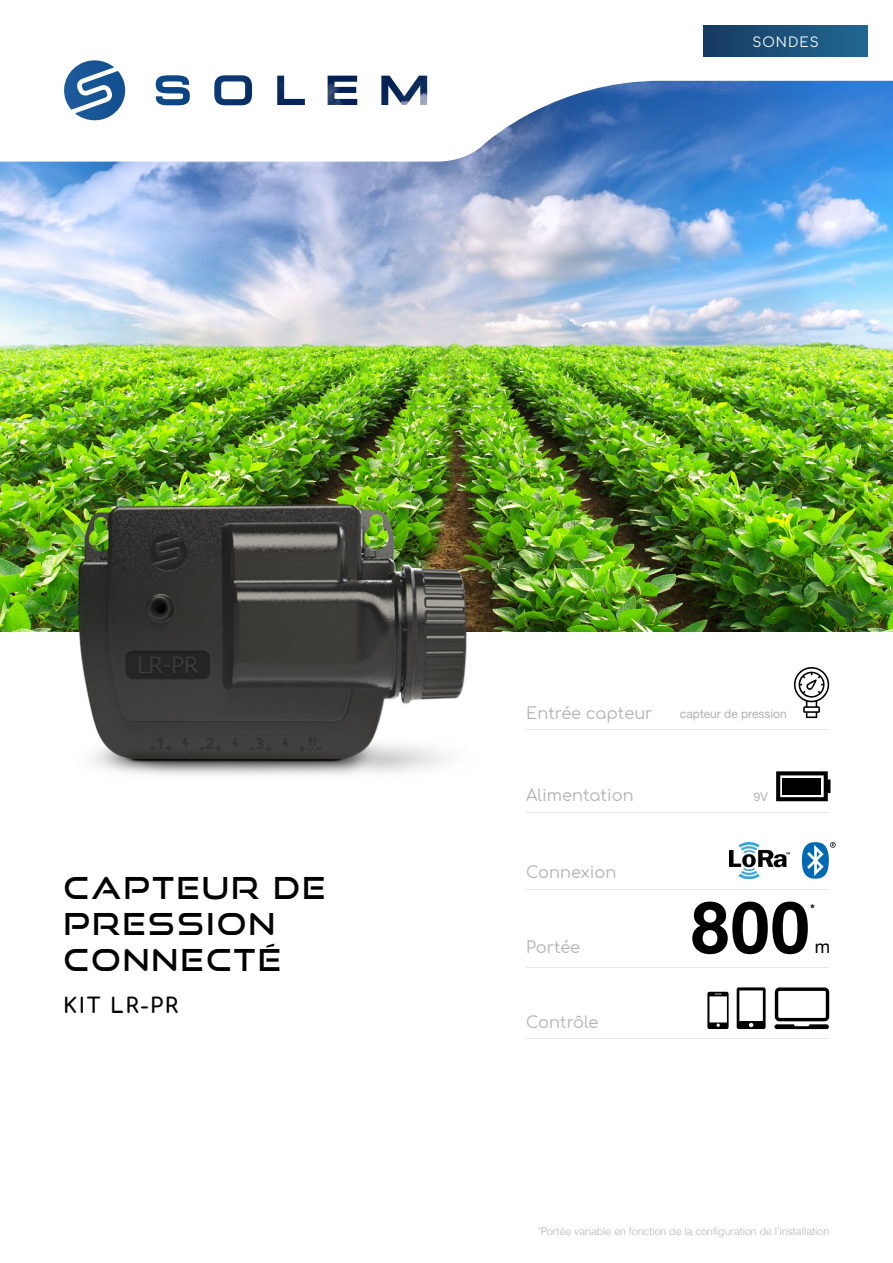
<style>
.page{position:relative;width:893px;height:1263px;background:#fff}
.page>*{position:absolute;margin:0;border:0;box-sizing:border-box;transform-origin:0 0}
.t1{font:700 72px "Helvetica";color:#000}
.t2{font:30px/36px "Good Times Rg";letter-spacing:.09em;color:#000}
.t3{font:700 21px "Comfortaa";letter-spacing:.08em;color:#020203}
.t4{font:18px "Helvetica Neue";color:#000}
.t5{font:16.2px "Comfortaa";color:#b3b2b2}
.t6{font:13.5px "Comfortaa";letter-spacing:.075em;color:#fff}
.t7{font:700 12.3px "Helvetica";color:#000}
.t8{font:12px "Helvetica Neue";color:#b3b2b2}
.t9{font:300 10.5px "Helvetica";color:#b3b2b2}
</style>
<div class="page">
<img style="left:0;top:162px;width:893px;height:469px">
<svg style="left:0;top:25px;width:893px;height:137px"></svg>
<div style="left:221px;top:81px;width:24px;height:18px;background:#fff;border-radius:4px"></div>
<svg style="left:774px;top:987px;width:55px;height:42px"></svg>
<svg style="left:737px;top:987px;width:29px;height:42px"></svg>
<svg style="left:707px;top:992px;width:22px;height:37px"></svg>
<hr style="left:526px;top:729px;width:303px;height:1px;background:#e6e6e7">
<hr style="left:526px;top:812px;width:303px;height:1px;background:#e6e6e7">
<hr style="left:526px;top:889px;width:303px;height:1px;background:#e6e6e7">
<hr style="left:526px;top:967px;width:303px;height:1px;background:#e6e6e7">
<hr style="left:526px;top:1038px;width:303px;height:1px;background:#e6e6e7">
<img style="left:50px;top:503px;width:446px;height:272px">
<img style="left:730px;top:842px;width:59px;height:37px">
<svg style="left:802px;top:842px;width:34px;height:37px"></svg>
<svg style="left:794px;top:667px;width:35px;height:51px"></svg>
<div style="left:704px;top:25px;width:163px;height:31px;background:linear-gradient(to right,#173a61,#216893)"></div>
<svg style="left:776px;top:771px;width:54px;height:30px"></svg>
<p class="t6" style="left:752px;top:30px;width:68px">SONDES</p>
<h2 class="t2" style="left:64px;top:869px;width:263px">CAPTEUR DE<br>PRESSION<br>CONNECTÉ</h2>
<h3 class="t3" style="left:63px;top:986px;width:117px">KIT LR-PR</h3>
<h3 class="t5" style="left:526px;top:698px;width:128px">Entrée capteur</h3>
<h3 class="t5" style="left:526px;top:780px;width:109px">Alimentation</h3>
<h3 class="t5" style="left:526px;top:857px;width:92px">Connexion</h3>
<h3 class="t5" style="left:526px;top:932px;width:55px">Portée</h3>
<h3 class="t5" style="left:526px;top:1007px;width:74px">Contrôle</h3>
<p class="t8" style="left:680px;top:705px;width:108px">capteur de pression</p>
<p class="t8" style="left:754px;top:788px;width:16px">9V</p>
<h1 class="t1" style="left:690px;top:883px;width:122px">800</h1>
<p class="t7" style="left:810px;top:901px;width:6px">*</p>
<h3 class="t4" style="left:815px;top:933px;width:17px">m</h3>
<p class="t9" style="left:538px;top:1225px;width:292px"><sup>*</sup>Portée variable en fonction de la configuration de l’installation</p>
</div>
